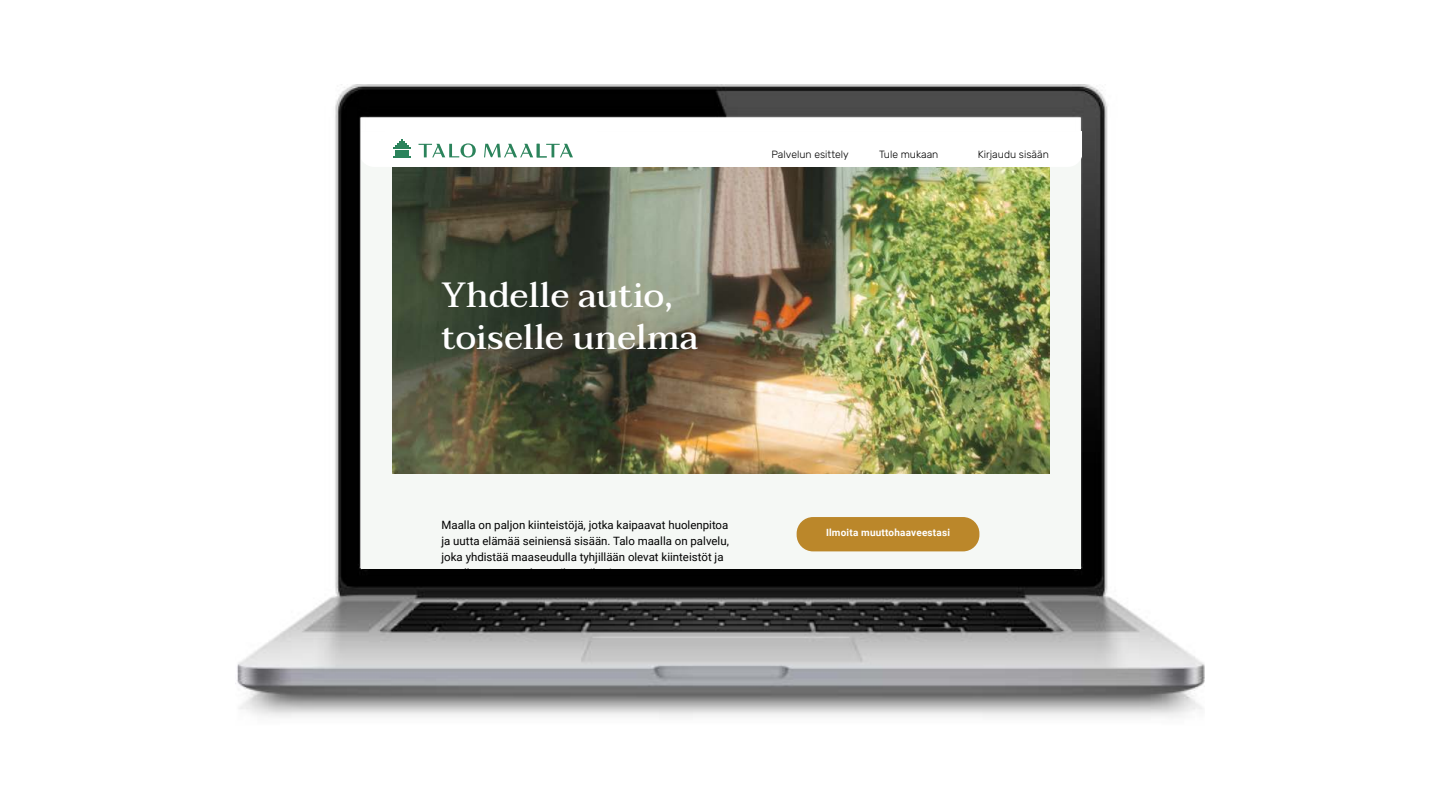
<style>
.page{position:relative;width:1440px;height:810px;background:#fff}
.page>*{position:absolute;margin:0;border:0;box-sizing:border-box;transform-origin:0 0}
.t1{font:500 34.88px/41.8px "Taviraj";color:#fff}
.t2{font:11.48px/15.9px "Roboto";color:#000;text-align:justify}
.t3{font:300 10.43px "Rubik";color:#000}
.t4{font:700 9.98px "Roboto";letter-spacing:.02em;color:#fff}
</style>
<div class="page">
<img style="left:235px;top:84px;width:970px;height:634px">
<div style="left:362px;top:131px;width:719px;height:437px;background:#f5f8f5"></div>
<img style="left:393px;top:167px;width:657px;height:307px">
<div style="left:797px;top:517px;width:182px;height:34px;background:#bb872a;border-radius:16px"></div>
<div style="left:386px;top:130px;width:211px;height:31px;background:#fff"></div>
<svg style="left:393px;top:139px;width:180px;height:19px"></svg>
<h1 class="t1" style="left:442px;top:275px;width:258px">Yhdelle autio, toiselle unelma</h1>
<p class="t3" style="left:771px;top:148px;width:79px">Palvelun esittely</p>
<p class="t3" style="left:879px;top:148px;width:61px">Tule mukaan</p>
<p class="t3" style="left:978px;top:148px;width:73px">Kirjaudu sisään</p>
<p class="t2" style="left:442px;top:516px;width:289px">Maalla on paljon kiinteistöjä, jotka kaipaavat huolenpitoa ja uutta elämää seiniensä sisään. Talo maalla on palvelu, joka yhdistää maaseudulla tyhjillään olevat kiinteistöt ja</p>
<p class="t4" style="left:826px;top:526px;width:125px">Ilmoita muuttohaaveestasi</p>
</div>
